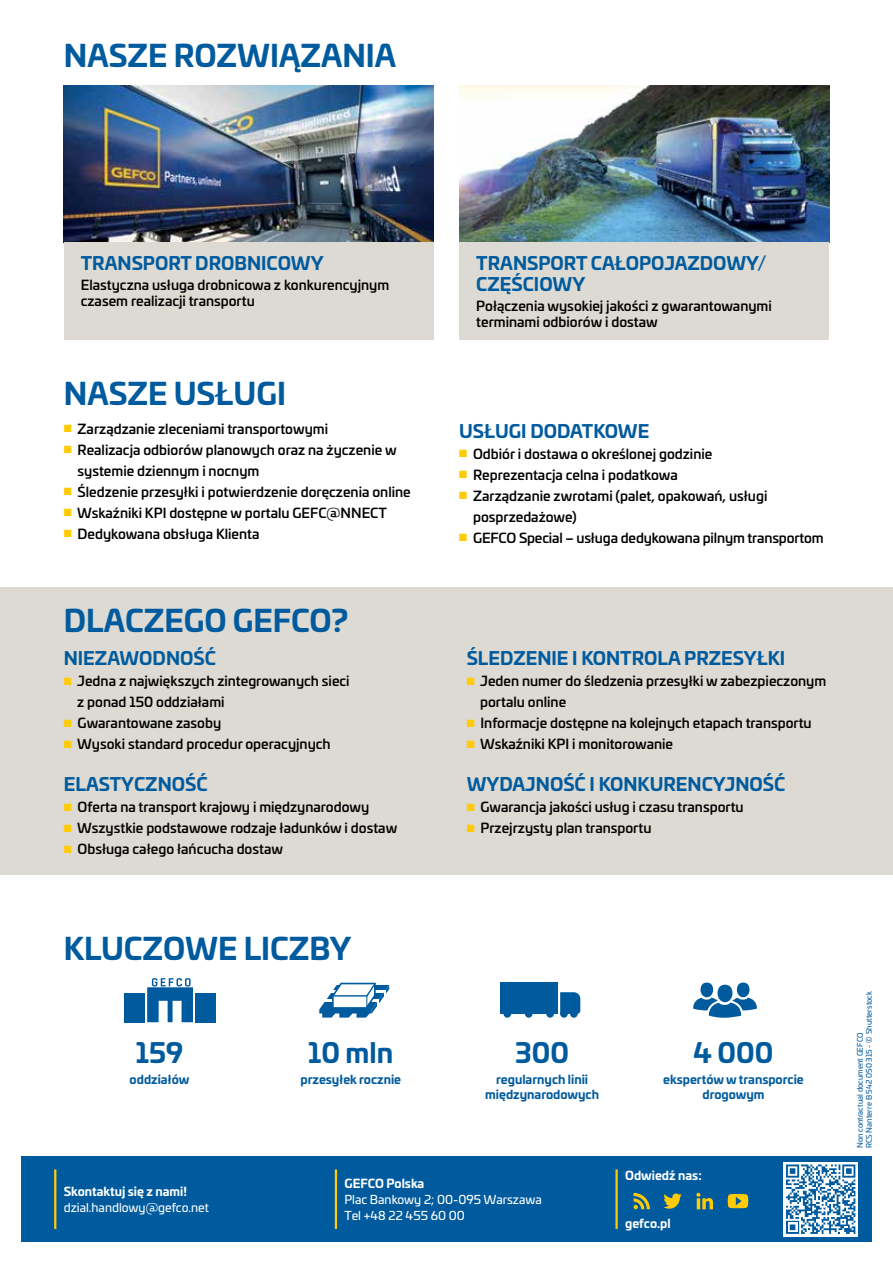
<style>
.page{position:relative;width:893px;height:1263px;background:#fff}
.page>*{position:absolute;margin:0;border:0;box-sizing:border-box;transform-origin:0 0}
.t1{font:700 30px "Univia Pro";color:#005b9e}
.t2{font:700 27px "Univia Pro";color:#005b9e}
.t3{font:700 18px/21px "Univia Pro";color:#005b9e}
.t4{font:500 13.5px/21px "Univia Pro";color:#000}
.t5{font:700 12px/14.4px "Univia Pro";color:#005b9e;text-align:center}
.t6{font:12px/15.8px "Univia Pro";color:#fff}
.t7{font:700 12px "Univia Pro";color:#fff}
.t8{font:7.5px/9px "Univia Pro";color:#005b9e}
.s1{color:#ffcb05}
</style>
<div class="page">
<img style="left:64px;top:85px;width:370px;height:157px">
<img style="left:459px;top:85px;width:370px;height:157px">
<div style="left:0;top:587px;width:893px;height:287px;background:#dcdad2"></div>
<div style="left:717px;top:985px;width:15px;height:17px;background:#005b9e;border-radius:50%"></div>
<div style="left:737px;top:982px;width:12px;height:15px;background:#005b9e;border-radius:50%"></div>
<svg style="left:693px;top:997px;width:64px;height:21px"></svg>
<div style="left:700px;top:982px;width:13px;height:15px;background:#005b9e;border-radius:50%"></div>
<svg style="left:560px;top:992px;width:20px;height:22px"></svg>
<div style="left:504px;top:1010px;width:7px;height:8px;background:#005b9e;border-radius:50%"></div>
<div style="left:525px;top:1010px;width:7px;height:8px;background:#005b9e;border-radius:50%"></div>
<div style="left:546px;top:1010px;width:8px;height:8px;background:#005b9e;border-radius:50%"></div>
<div style="left:560px;top:1010px;width:8px;height:8px;background:#005b9e;border-radius:50%"></div>
<div style="left:570px;top:1010px;width:8px;height:8px;background:#005b9e;border-radius:50%"></div>
<div style="left:500px;top:982px;width:58px;height:32px;background:#005b9e"></div>
<div style="left:124px;top:993px;width:20px;height:29px;background:#005b9e"></div>
<div style="left:196px;top:993px;width:20px;height:29px;background:#005b9e"></div>
<svg style="left:147px;top:978px;width:46px;height:44px"></svg>
<svg style="left:319px;top:982px;width:70px;height:35px"></svg>
<div style="left:21px;top:1157px;width:851px;height:85px;background:#005b9e"></div>
<hr style="left:54px;top:1169px;width:2px;height:60px;background:#ffcb05">
<hr style="left:335px;top:1169px;width:2px;height:60px;background:#ffcb05">
<hr style="left:615px;top:1169px;width:3px;height:60px;background:#ffcb05">
<div style="left:783px;top:1162px;width:75px;height:74px;background:#fff"></div>
<div style="left:784px;top:1162px;width:73px;height:74px;background:linear-gradient(to right,#fff,#fff)"></div>
<svg style="left:786px;top:1164px;width:69px;height:70px"></svg>
<svg style="left:634px;top:1193px;width:16px;height:16px"></svg>
<svg style="left:663px;top:1193px;width:19px;height:16px"></svg>
<svg style="left:696px;top:1193px;width:17px;height:16px"></svg>
<svg style="left:728px;top:1194px;width:20px;height:14px"></svg>
<div style="left:64px;top:242px;width:370px;height:98px;background:#dcdad2"></div>
<div style="left:459px;top:242px;width:370px;height:98px;background:#dcdad2"></div>
<h1 class="t1" style="left:64px;top:31px;width:334px">NASZE ROZWIĄZANIA</h1>
<h3 class="t3" style="left:81px;top:251px;width:244px">TRANSPORT DROBNICOWY</h3>
<p class="t4" style="left:81px;top:276px;width:310px;line-height:16.2px">Elastyczna usługa drobnicowa z konkurencyjnym czasem realizacji transportu</p>
<h1 class="t1" style="left:64px;top:369px;width:224px">NASZE USŁUGI</h1>
<p class="t4" style="left:64px;top:417px;width:266px"><span class="s1">■</span> Zarządzanie zleceniami transportowymi</p>
<p class="t4" style="left:78px;top:438px;width:321px;text-indent:-14px"><span class="s1">■</span> Realizacja odbiorów planowych oraz na życzenie w systemie dziennym i nocnym</p>
<p class="t4" style="left:64px;top:480px;width:348px"><span class="s1">■</span> Śledzenie przesyłki i potwierdzenie doręczenia online</p>
<p class="t4" style="left:64px;top:501px;width:325px"><span class="s1">■</span> Wskaźniki KPI dostępne w portalu GEFC@NNECT</p>
<p class="t4" style="left:64px;top:522px;width:197px"><span class="s1">■</span> Dedykowana obsługa Klienta</p>
<h1 class="t1" style="left:64px;top:597px;width:286px">DLACZEGO GEFCO?</h1>
<h3 class="t3" style="left:64px;top:646px;width:154px">NIEZAWODNOŚĆ</h3>
<p class="t4" style="left:77px;top:670px;width:274px;text-indent:-13px"><span class="s1">■</span> Jedna z największych zintegrowanych sieci z ponad 150 oddziałami</p>
<p class="t4" style="left:64px;top:712px;width:159px"><span class="s1">■</span> Gwarantowane zasoby</p>
<p class="t4" style="left:64px;top:733px;width:268px"><span class="s1">■</span> Wysoki standard procedur operacyjnych</p>
<h3 class="t3" style="left:64px;top:772px;width:145px">ELASTYCZNOŚĆ</h3>
<p class="t4" style="left:64px;top:796px;width:307px"><span class="s1">■</span> Oferta na transport krajowy i międzynarodowy</p>
<p class="t4" style="left:64px;top:817px;width:335px"><span class="s1">■</span> Wszystkie podstawowe rodzaje ładunków i dostaw</p>
<p class="t4" style="left:64px;top:838px;width:221px"><span class="s1">■</span> Obsługa całego łańcucha dostaw</p>
<h3 class="t3" style="left:476px;top:251px;width:292px">TRANSPORT CAŁOPOJAZDOWY/<br>CZĘŚCIOWY</h3>
<p class="t4" style="left:476px;top:297px;width:297px;line-height:16.2px">Połączenia wysokiej jakości z gwarantowanymi terminami odbiorów i dostaw</p>
<h3 class="t3" style="left:459px;top:419px;width:192px">USŁUGI DODATKOWE</h3>
<p class="t4" style="left:459px;top:442px;width:255px"><span class="s1">■</span> Odbiór i dostawa o określonej godzinie</p>
<p class="t4" style="left:459px;top:463px;width:220px"><span class="s1">■</span> Reprezentacja celna i podatkowa</p>
<p class="t4" style="left:473px;top:484px;width:296px;text-indent:-14px"><span class="s1">■</span> Zarządzanie zwrotami (palet, opakowań, usługi posprzedażowe)</p>
<p class="t4" style="left:459px;top:526px;width:366px"><span class="s1">■</span> GEFCO Special – usługa dedykowana pilnym transportom</p>
<h3 class="t3" style="left:467px;top:646px;width:320px">ŚLEDZENIE I KONTROLA PRZESYŁKI</h3>
<p class="t4" style="left:480px;top:670px;width:348px;text-indent:-13px"><span class="s1">■</span> Jeden numer do śledzenia przesyłki w zabezpieczonym portalu online</p>
<p class="t4" style="left:467px;top:712px;width:347px"><span class="s1">■</span> Informacje dostępne na kolejnych etapach transportu</p>
<p class="t4" style="left:467px;top:733px;width:208px"><span class="s1">■</span> Wskaźniki KPI i monitorowanie</p>
<h3 class="t3" style="left:467px;top:772px;width:320px">WYDAJNOŚĆ I KONKURENCYJNOŚĆ</h3>
<p class="t4" style="left:467px;top:796px;width:278px"><span class="s1">■</span> Gwarancja jakości usług i czasu transportu</p>
<p class="t4" style="left:467px;top:817px;width:186px"><span class="s1">■</span> Przejrzysty plan transportu</p>
<h1 class="t1" style="left:64px;top:924px;width:289px">KLUCZOWE LICZBY</h1>
<h2 class="t2" style="left:136px;top:1032px;width:49px">159</h2>
<p class="t5" style="left:130px;top:1071px;width:61px">oddziałów</p>
<p class="t7" style="left:64px;top:1182px;width:125px">Skontaktuj się z nami!</p>
<p class="t6" style="left:64px;top:1199px;width:147px">dzial.handlowy@gefco.net</p>
<h2 class="t2" style="left:308px;top:1032px;width:86px">10 mln</h2>
<p class="t5" style="left:300px;top:1071px;width:102px">przesyłek rocznie</p>
<h2 class="t2" style="left:515px;top:1032px;width:55px">300</h2>
<p class="t5" style="left:485px;top:1071px;width:115px">regularnych linii międzynarodowych</p>
<h2 class="t2" style="left:694px;top:1032px;width:81px">4 000</h2>
<p class="t5" style="left:663px;top:1071px;width:142px">ekspertów w transporcie drogowym</p>
<p class="t7" style="left:344px;top:1174px;width:81px">GEFCO Polska</p>
<p class="t6" style="left:344px;top:1191px;width:199px">Plac Bankowy 2; 00-095 Warszawa<br>Tel +48 22 455 60 00</p>
<p class="t7" style="left:625px;top:1166px;width:78px">Odwiedź nas:</p>
<p class="t7" style="left:625px;top:1213px;width:47px">gefco.pl</p>
<p class="t8" style="left:855px;top:1148px;width:158px;rotate:-90deg">Non contractual document GEFCO<br>RCS Nanterre B 542 050 315 - © Shutterstock</p>
</div>
